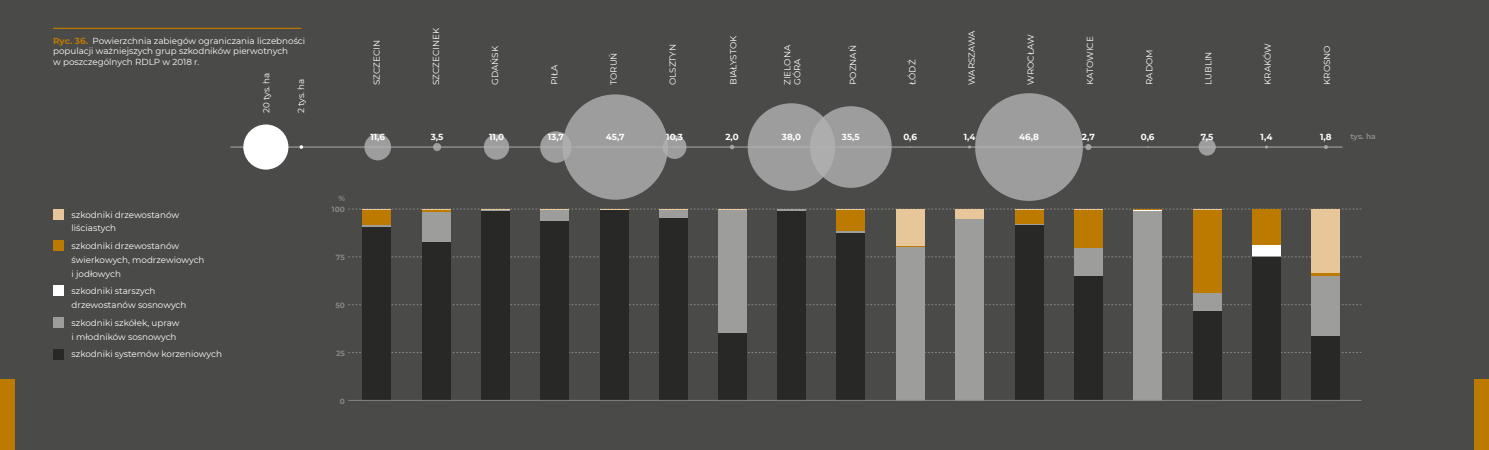
<style>
.page{position:relative;width:1489px;height:450px;background:#fff}
.page>*{position:absolute;margin:0;border:0;box-sizing:border-box;transform-origin:0 0}
.t1{font:8.75px/13.8px "Montserrat";color:#fff}
.t2{font:700 8.75px "Montserrat";color:#fff}
.t3{font:700 7.5px/11.1px "Montserrat";color:#878787;text-align:right}
.s1{font-weight:700;color:#bc7a00}
</style>
<div class="page">
<div style="left:0;top:0;width:744px;height:450px;background:#4a4a49"></div>
<div style="left:744px;top:0;width:744px;height:450px;background:#4a4a49"></div>
<div style="left:0;top:379px;width:14px;height:71px;background:#bc7a00"></div>
<div style="left:1474px;top:379px;width:14px;height:71px;background:#bc7a00"></div>
<hr style="left:53px;top:28px;width:248px;height:1px;background:#bc7a00">
<svg style="left:348px;top:352px;width:1013px;height:1px"></svg>
<svg style="left:348px;top:304px;width:1013px;height:1px"></svg>
<div style="left:362px;top:227px;width:29px;height:173px;background:#282827"></div>
<hr style="left:362px;top:225px;width:29px;height:2px;background:#9d9d9c">
<div style="left:362px;top:209px;width:29px;height:16px;background:#bc7a00"></div>
<div style="left:422px;top:242px;width:28px;height:158px;background:#282827"></div>
<div style="left:422px;top:212px;width:28px;height:30px;background:#9d9d9c"></div>
<hr style="left:422px;top:210px;width:28px;height:2px;background:#bc7a00">
<div style="left:481px;top:210px;width:28px;height:190px;background:#282827"></div>
<div style="left:540px;top:221px;width:29px;height:179px;background:#282827"></div>
<div style="left:540px;top:209px;width:29px;height:12px;background:#9d9d9c"></div>
<div style="left:600px;top:210px;width:28px;height:190px;background:#282827"></div>
<div style="left:659px;top:218px;width:28px;height:182px;background:#282827"></div>
<div style="left:659px;top:209px;width:28px;height:9px;background:#9d9d9c"></div>
<div style="left:718px;top:333px;width:28px;height:67px;background:#282827"></div>
<div style="left:718px;top:210px;width:28px;height:123px;background:#9d9d9c"></div>
<div style="left:777px;top:210px;width:28px;height:190px;background:#282827"></div>
<div style="left:836px;top:233px;width:29px;height:167px;background:#282827"></div>
<hr style="left:836px;top:230px;width:29px;height:3px;background:#9d9d9c">
<div style="left:836px;top:209px;width:29px;height:21px;background:#bc7a00"></div>
<div style="left:896px;top:246px;width:28px;height:154px;background:#9d9d9c"></div>
<svg style="left:896px;top:246px;width:28px;height:1px"></svg>
<div style="left:896px;top:209px;width:28px;height:37px;background:#e7c799"></div>
<div style="left:955px;top:219px;width:28px;height:181px;background:#9d9d9c"></div>
<div style="left:955px;top:209px;width:28px;height:10px;background:#e7c799"></div>
<div style="left:1014px;top:224px;width:29px;height:176px;background:#282827"></div>
<svg style="left:1014px;top:224px;width:29px;height:1px"></svg>
<div style="left:1014px;top:209px;width:29px;height:15px;background:#bc7a00"></div>
<div style="left:1074px;top:275px;width:28px;height:125px;background:#282827"></div>
<div style="left:1074px;top:248px;width:28px;height:27px;background:#9d9d9c"></div>
<div style="left:1074px;top:209px;width:28px;height:39px;background:#bc7a00"></div>
<div style="left:1133px;top:211px;width:28px;height:189px;background:#9d9d9c"></div>
<div style="left:1192px;top:310px;width:29px;height:90px;background:#282827"></div>
<div style="left:1192px;top:293px;width:29px;height:17px;background:#9d9d9c"></div>
<svg style="left:1193px;top:292px;width:28px;height:1px"></svg>
<div style="left:1192px;top:209px;width:29px;height:83px;background:#bc7a00"></div>
<svg style="left:348px;top:209px;width:1013px;height:2px"></svg>
<div style="left:1252px;top:257px;width:28px;height:143px;background:#282827"></div>
<svg style="left:348px;top:256px;width:1013px;height:2px"></svg>
<div style="left:1252px;top:245px;width:28px;height:11px;background:#fff"></div>
<div style="left:1252px;top:209px;width:28px;height:36px;background:#bc7a00"></div>
<div style="left:1311px;top:335px;width:28px;height:65px;background:#282827"></div>
<div style="left:1311px;top:276px;width:28px;height:59px;background:#9d9d9c"></div>
<svg style="left:1311px;top:272px;width:28px;height:4px"></svg>
<div style="left:1311px;top:209px;width:28px;height:63px;background:#e7c799"></div>
<div style="left:53px;top:209px;width:11px;height:11px;background:#e7c799"></div>
<div style="left:53px;top:240px;width:11px;height:11px;background:#bc7a00"></div>
<div style="left:53px;top:285px;width:11px;height:11px;background:#fff"></div>
<div style="left:53px;top:317px;width:11px;height:11px;background:#9d9d9c"></div>
<div style="left:53px;top:349px;width:11px;height:11px;background:#282827"></div>
<hr style="left:348px;top:400px;width:1013px;height:1px;background:#878787">
<hr style="left:230px;top:147px;width:1112px;height:1px;background:#c6c6c6">
<div style="left:243px;top:125px;width:45px;height:45px;background:#fff;border-radius:50%"></div>
<svg style="left:299px;top:145px;width:4px;height:4px"></svg>
<div style="left:364px;top:134px;width:27px;height:26px;background:#9e9d9d;border-radius:50%"></div>
<svg style="left:729px;top:145px;width:5px;height:4px"></svg>
<div style="left:747px;top:103px;width:88px;height:88px;background:#9e9d9d;border-radius:50%"></div>
<div style="left:810px;top:106px;width:81px;height:82px;background:linear-gradient(to right,#aaa9a9,#999898);border-radius:50%"></div>
<div style="left:975px;top:93px;width:107px;height:108px;background:#9e9d9d;border-radius:50%"></div>
<svg style="left:1085px;top:144px;width:6px;height:6px"></svg>
<svg style="left:1198px;top:138px;width:17px;height:18px"></svg>
<svg style="left:1323px;top:145px;width:4px;height:4px"></svg>
<div style="left:433px;top:143px;width:8px;height:8px;background:#9e9d9d;border-radius:50%"></div>
<div style="left:484px;top:134px;width:25px;height:26px;background:#9e9d9d;border-radius:50%"></div>
<div style="left:540px;top:131px;width:31px;height:32px;background:#9e9d9d;border-radius:50%"></div>
<div style="left:562px;top:94px;width:106px;height:106px;background:#9e9d9d;border-radius:50%"></div>
<div style="left:662px;top:135px;width:24px;height:24px;background:linear-gradient(to right,#a6a6a5,#9c9b9b);border-radius:50%"></div>
<p class="t1" style="left:53px;top:35px;width:253px;line-height:10.5px"><span class="s1">Ryc. 36.</span> Powierzchnia zabiegów ograniczania liczebności populacji ważniejszych grup szkodników pierwotnych<br>w poszczególnych RDLP w 2018 r.</p>
<p class="t1" style="left:72px;top:207px;width:109px">szkodniki drzewostanów liściastych</p>
<p class="t1" style="left:72px;top:239px;width:134px">szkodniki drzewostanów świerkowych, modrzewiowych i jodłowych</p>
<p class="t1" style="left:72px;top:284px;width:116px">szkodniki starszych drzewostanów sosnowych</p>
<p class="t1" style="left:72px;top:316px;width:109px">szkodniki szkółek, upraw i młodników sosnowych</p>
<p class="t1" style="left:72px;top:347px;width:152px">szkodniki systemów korzeniowych</p>
<p class="t1" style="left:259px;top:113px;width:42px;rotate:-90deg">20 tys. ha</p>
<p class="t1" style="left:294px;top:113px;width:36px;rotate:-90deg">2 tys. ha</p>
<p class="t3" style="left:332px;top:193px;width:15px">%<br>100</p>
<p class="t3" style="left:336px;top:252px;width:10px">75</p>
<p class="t3" style="left:335px;top:299px;width:11px">50</p>
<p class="t3" style="left:336px;top:347px;width:10px">25</p>
<p class="t3" style="left:340px;top:395px;width:7px">0</p>
<p class="t1" style="left:369px;top:85px;width:46px;rotate:-90deg">SZCZECIN</p>
<p class="t1" style="left:429px;top:85px;width:58px;rotate:-90deg">SZCZECINEK</p>
<p class="t1" style="left:488px;top:85px;width:40px;rotate:-90deg">GDAŃSK</p>
<p class="t1" style="left:547px;top:85px;width:22px;rotate:-90deg">PIŁA</p>
<p class="t1" style="left:606px;top:85px;width:34px;rotate:-90deg">TORUŃ</p>
<p class="t1" style="left:665px;top:85px;width:43px;rotate:-90deg">OLSZTYN</p>
<p class="t1" style="left:726px;top:85px;width:51px;rotate:-90deg">BIAŁYSTOK</p>
<p class="t1" style="left:782px;top:85px;width:41px;line-height:10px;rotate:-90deg">ZIELONA<br>GÓRA</p>
<p class="t1" style="left:846px;top:85px;width:41px;rotate:-90deg">POZNAŃ</p>
<p class="t1" style="left:905px;top:85px;width:27px;rotate:-90deg">ŁÓDŹ</p>
<p class="t1" style="left:964px;top:85px;width:56px;rotate:-90deg">WARSZAWA</p>
<p class="t1" style="left:1023px;top:85px;width:52px;rotate:-90deg">WROCŁAW</p>
<p class="t1" style="left:1082px;top:85px;width:50px;rotate:-90deg">KATOWICE</p>
<p class="t1" style="left:1141px;top:85px;width:37px;rotate:-90deg">RADOM</p>
<p class="t1" style="left:1201px;top:85px;width:35px;rotate:-90deg">LUBLIN</p>
<p class="t1" style="left:1260px;top:85px;width:43px;rotate:-90deg">KRAKÓW</p>
<p class="t1" style="left:1319px;top:85px;width:41px;rotate:-90deg">KROSNO</p>
<p class="t2" style="left:370px;top:131px;width:16px">11,6</p>
<p class="t2" style="left:431px;top:131px;width:14px">3,5</p>
<p class="t2" style="left:489px;top:131px;width:16px">11,0</p>
<p class="t2" style="left:547px;top:131px;width:18px">13,7</p>
<p class="t2" style="left:606px;top:131px;width:20px">45,7</p>
<p class="t2" style="left:666px;top:131px;width:18px">10,3</p>
<p class="t2" style="left:725px;top:131px;width:15px">2,0</p>
<p class="t2" style="left:781px;top:131px;width:21px">38,0</p>
<p class="t2" style="left:841px;top:131px;width:19px">35,5</p>
<p class="t2" style="left:903px;top:131px;width:15px">0,6</p>
<p class="t2" style="left:963px;top:131px;width:13px">1,4</p>
<p class="t2" style="left:1019px;top:131px;width:21px">46,8</p>
<p class="t2" style="left:1081px;top:131px;width:14px">2,7</p>
<p class="t2" style="left:1140px;top:131px;width:15px">0,6</p>
<p class="t2" style="left:1200px;top:131px;width:14px">7,5</p>
<p class="t2" style="left:1260px;top:131px;width:13px">1,4</p>
<p class="t2" style="left:1319px;top:131px;width:13px">1,8</p>
<p class="t3" style="left:1350px;top:130px;width:27px">tys. ha</p>
</div>
